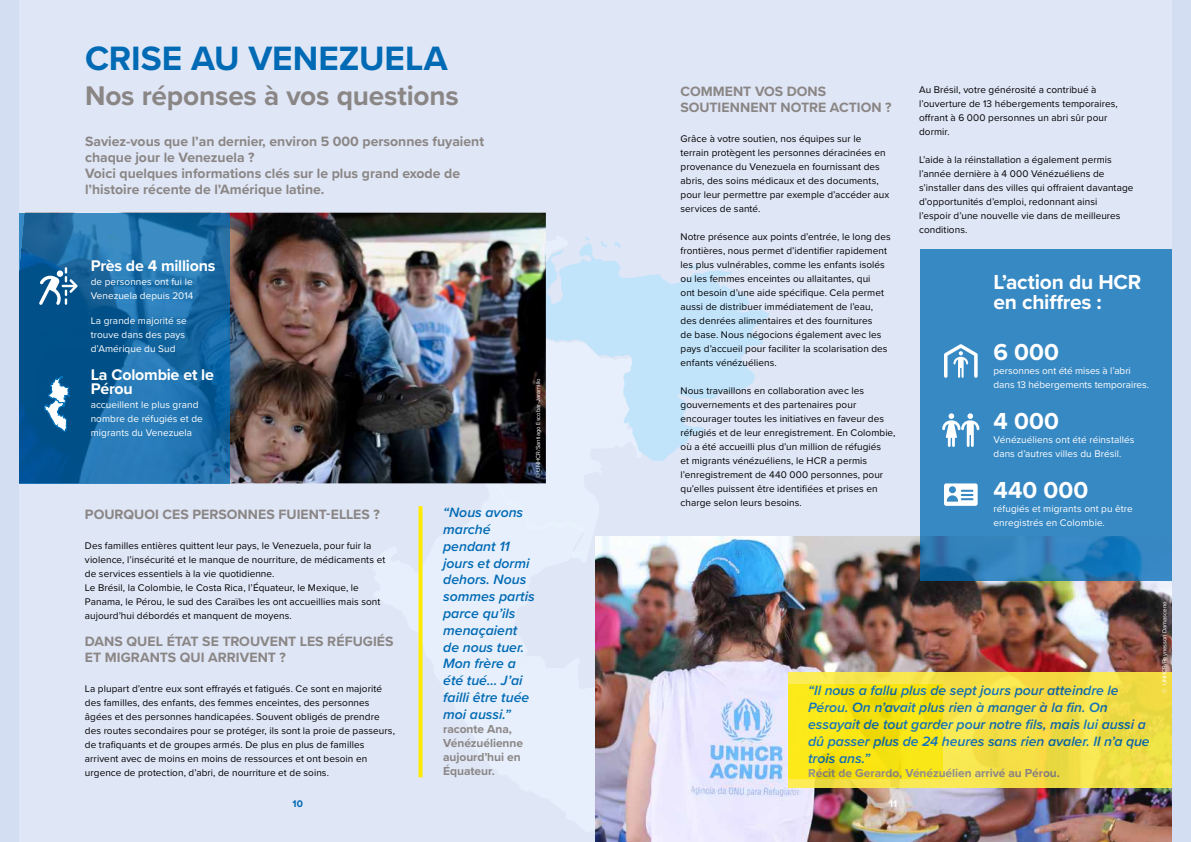
<style>
.page{position:relative;width:1191px;height:842px;background:#fff}
.page>*{position:absolute;margin:0;border:0;box-sizing:border-box;transform-origin:0 0}
.t1{font:700 35px "Proxima Nova";color:#006ab4}
.t2{font:700 28px "Proxima Nova";letter-spacing:-.005em;color:#8a8685}
.t3{font:700 24px "Proxima Nova";letter-spacing:.005em;color:#fff}
.t4{font:700 21px/20px "Proxima Nova";letter-spacing:-.01em;color:#fff}
.t5{font:700 16px/14px "Proxima Nova";letter-spacing:-.015em;color:#fff}
.t6{font:italic 600 14px/16.8px "Proxima Nova";color:#006ab4}
.t7{font:700 14px/16px "Proxima Nova";color:#8a8685}
.t8{font:700 12px/14px "Proxima Nova";letter-spacing:-.005em;color:#8a8685}
.t9{font:10px/14px "Proxima Nova";letter-spacing:.005em;color:#000}
.t10{font:10px/14px "Proxima Nova";letter-spacing:.005em;color:#fff}
.t11{font:700 10px "Proxima Nova";color:#006ab4}
.t12{font:700 10px "Proxima Nova";color:#fff}
.t13{font:6px "Proxima Nova";color:#fff}
</style>
<div class="page">
<div style="left:0;top:0;width:1182px;height:842px;background:#dfe6f6"></div>
<svg style="left:372px;top:483px;width:214px;height:295px;fill:#e6effb"></svg>
<svg style="left:546px;top:237px;width:223px;height:224px"></svg>
<img style="left:595px;top:536px;width:577px;height:306px">
<img style="left:230px;top:213px;width:316px;height:270px">
<svg style="left:788px;top:673px;width:384px;height:115px;background:#f3df48"></svg>
<svg style="left:788px;top:684px;width:154px;height:95px;background:#f7e311"></svg>
<svg style="left:919px;top:250px;width:253px;height:331px;background:#3587c2"></svg>
<svg style="left:19px;top:213px;width:211px;height:270px;background:#1768a2"></svg>
<svg style="left:944px;top:344px;width:33px;height:34px"></svg>
<svg style="left:942px;top:413px;width:37px;height:34px"></svg>
<svg style="left:39px;top:267px;width:39px;height:38px"></svg>
<svg style="left:418px;top:506px;width:4px;height:271px"></svg>
<svg style="left:44px;top:376px;width:26px;height:56px"></svg>
<svg style="left:944px;top:483px;width:33px;height:23px"></svg>
<div style="left:1172px;top:0;width:19px;height:842px;background:#d3def2"></div>
<div style="left:0;top:0;width:19px;height:842px;background:#d3def2"></div>
<h1 class="t1" style="left:85px;top:32px;width:364px">CRISE AU VENEZUELA</h1>
<h2 class="t2" style="left:85px;top:75px;width:375px">Nos réponses à vos questions</h2>
<h3 class="t7" style="left:85px;top:133px;width:400px">Saviez-vous que l’an dernier, environ 5 000 personnes fuyaient chaque jour le Venezuela ?<br>Voici quelques informations clés sur le plus grand exode de l’histoire récente de l’Amérique latine.</h3>
<p class="t9" style="left:919px;top:82px;width:200px">Au Brésil, votre générosité a contribué à l’ouverture de 13 hébergements temporaires, offrant à 6 000 personnes un abri sûr pour dormir.</p>
<p class="t9" style="left:919px;top:152px;width:216px">L’aide à la réinstallation a également permis l’année dernière à 4 000 Vénézuéliens de s’installer dans des villes qui offraient davantage d’opportunités d’emploi, redonnant ainsi<br>l’espoir d’une nouvelle vie dans de meilleures conditions.</p>
<h3 class="t7" style="left:680px;top:83px;width:212px">COMMENT VOS DONS<br>SOUTIENNENT NOTRE ACTION ?</h3>
<p class="t9" style="left:680px;top:131px;width:210px">Grâce à votre soutien, nos équipes sur le terrain protègent les personnes déracinées en provenance du Venezuela en fournissant des abris, des soins médicaux et des documents, pour leur permettre par exemple d’accéder aux services de santé.</p>
<p class="t9" style="left:680px;top:229px;width:212px">Notre présence aux points d’entrée, le long des frontières, nous permet d’identifier rapidement les plus vulnérables, comme les enfants isolés ou les femmes enceintes ou allaitantes, qui<br>ont besoin d’une aide spécifique. Cela permet aussi de distribuer immédiatement de l’eau, des denrées alimentaires et des fournitures<br>de base. Nous négocions également avec les pays d’accueil pour faciliter la scolarisation des enfants vénézuéliens.</p>
<p class="t9" style="left:680px;top:383px;width:216px">Nous travaillons en collaboration avec les gouvernements et des partenaires pour encourager toutes les initiatives en faveur des réfugiés et de leur enregistrement. En Colombie, où a été accueilli plus d’un million de réfugiés<br>et migrants vénézuéliens, le HCR a permis l’enregistrement de 440 000 personnes, pour qu’elles puissent être identifiées et prises en charge selon leurs besoins.</p>
<h3 class="t5" style="left:91px;top:258px;width:126px">Près de 4 millions</h3>
<p class="t10" style="left:91px;top:274px;width:104px">de personnes ont fui le<br>Venezuela depuis 2014</p>
<p class="t10" style="left:91px;top:313px;width:97px">La grande majorité se trouve dans des pays d’Amérique du Sud</p>
<h3 class="t5" style="left:91px;top:367px;width:125px">La Colombie et le<br>Pérou</h3>
<p class="t10" style="left:91px;top:397px;width:114px">accueillent le plus grand nombre de réfugiés et de migrants du Venezuela</p>
<h3 class="t4" style="left:993px;top:271px;width:149px">L’action du HCR en chiffres :</h3>
<h3 class="t3" style="left:993px;top:334px;width:67px">6 000</h3>
<p class="t10" style="left:993px;top:363px;width:157px">personnes ont été mises à l’abri dans 13 hébergements temporaires.</p>
<h3 class="t3" style="left:993px;top:403px;width:67px">4 000</h3>
<p class="t10" style="left:993px;top:432px;width:142px">Vénézuéliens ont été réinstallés dans d’autres villes du Brésil.</p>
<h3 class="t3" style="left:993px;top:472px;width:96px">440 000</h3>
<p class="t10" style="left:993px;top:501px;width:141px">réfugiés et migrants ont pu être enregistrés en Colombie.</p>
<p class="t13" style="left:534px;top:478px;width:101px;rotate:-90deg">© UNHCR/Santiago Escobar-Jaramillo</p>
<h3 class="t6" style="left:443px;top:504px;width:93px">“Nous avons marché pendant 11 jours et dormi dehors. Nous sommes partis parce qu’ils menaçaient de nous tuer.<br>Mon frère a été tué… J’ai failli être tuée moi aussi.”</h3>
<p class="t8" style="left:443px;top:721px;width:81px">raconte Ana,<br>Vénézuélienne aujourd’hui en<br>Équateur.</p>
<h3 class="t7" style="left:85px;top:505px;width:296px">POURQUOI CES PERSONNES FUIENT-ELLES ?</h3>
<p class="t9" style="left:85px;top:538px;width:302px">Des familles entières quittent leur pays, le Venezuela, pour fuir la violence, l’insécurité et le manque de nourriture, de médicaments et de services essentiels à la vie quotidienne.<br>Le Brésil, la Colombie, le Costa Rica, l’Équateur, le Mexique, le Panama, le Pérou, le sud des Caraïbes les ont accueillies mais sont aujourd’hui débordés et manquent de moyens.</p>
<h3 class="t7" style="left:85px;top:633px;width:310px">DANS QUEL ÉTAT SE TROUVENT LES RÉFUGIÉS<br>ET MIGRANTS QUI ARRIVENT ?</h3>
<p class="t9" style="left:85px;top:681px;width:311px">La plupart d’entre eux sont effrayés et fatigués. Ce sont en majorité des familles, des enfants, des femmes enceintes, des personnes âgées et des personnes handicapées. Souvent obligés de prendre des routes secondaires pour se protéger, ils sont la proie de passeurs, de trafiquants et de groupes armés. De plus en plus de familles arrivent avec de moins en moins de ressources et ont besoin en urgence de protection, d’abri, de nourriture et de soins.</p>
<h3 class="t6" style="left:808px;top:682px;width:343px">“Il nous a fallu plus de sept jours pour atteindre le Pérou. On n’avait plus rien à manger à la fin. On essayait de tout garder pour notre fils, mais lui aussi a dû passer plus de 24 heures sans rien avaler. Il n’a que trois ans.”</h3>
<p class="t8" style="left:808px;top:765px;width:253px">Récit de Gerardo, Vénézuélien arrivé au Pérou.</p>
<p class="t11" style="left:292px;top:796px;width:12px">10</p>
<p class="t12" style="left:889px;top:796px;width:10px">11</p>
<p class="t13" style="left:1160px;top:693px;width:93px;rotate:-90deg">© UNHCR/Reynesson Damasceno</p>
</div>
